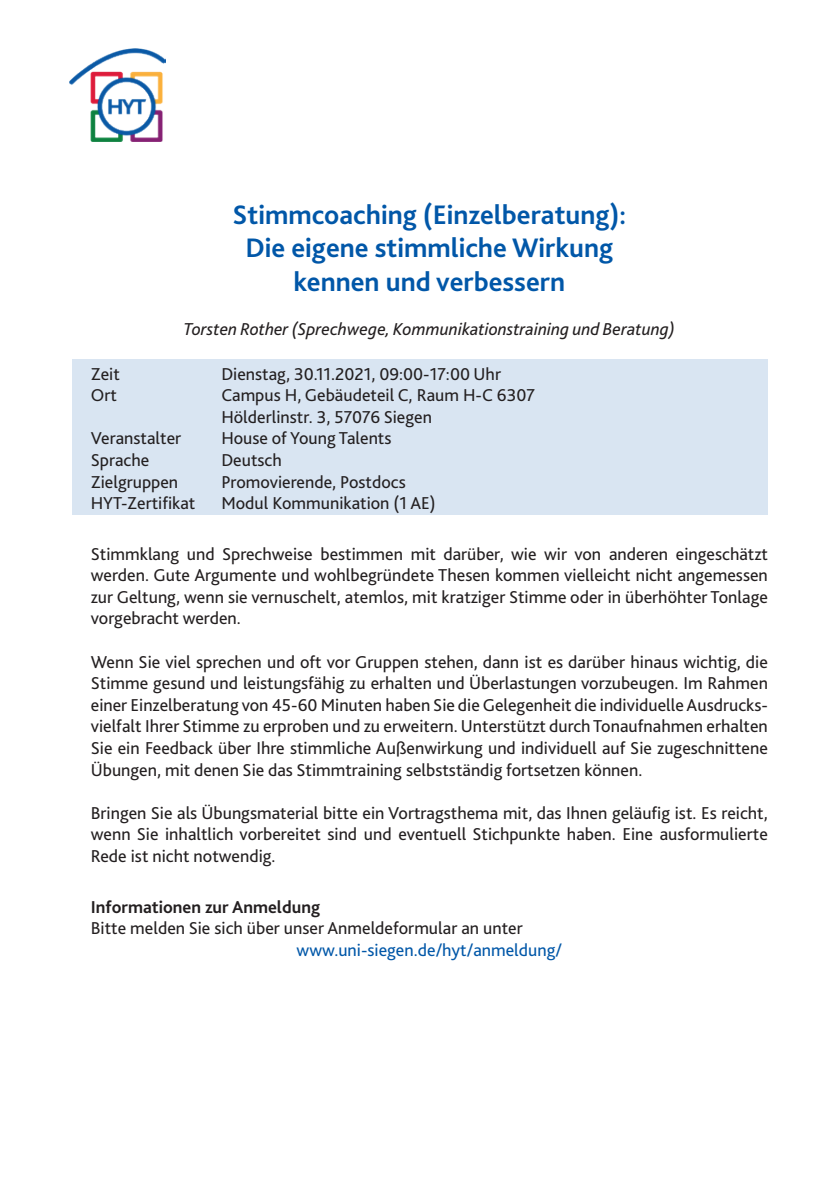
<style>
.page{position:relative;width:840px;height:1191px;background:#fff}
.page>*{position:absolute;margin:0;border:0;box-sizing:border-box;transform-origin:0 0}
.t1{font:700 28px/33.6px "Bliss 2";color:#0157a8;text-align:center}
.t2{font:18px/21.6px "Bliss 2";color:#231f20;text-align:justify}
.t3{font:italic 18px "Bliss 2";color:#231f20}
.t4{font:18px "Bliss 2";color:#0157a8}
.t5{font:700 18px "Bliss 2";color:#231f20}
</style>
<div class="page">
<img style="left:69px;top:48px;width:96px;height:94px">
<div style="left:72px;top:359px;width:695px;height:155px;background:#d9e5f2"></div>
<h1 class="t1" style="left:232px;top:197px;width:395px">Stimmcoaching (Einzelberatung):<br>Die eigene stimmliche Wirkung kennen und verbessern</h1>
<p class="t3" style="left:184px;top:318px;width:492px">Torsten Rother (Sprechwege, Kommunikationstraining und Beratung)</p>
<p class="t2" style="left:91px;top:362px;width:31px">Zeit</p>
<p class="t2" style="left:221px;top:362px;width:281px">Dienstag, 30.11.2021, 09:00-17:00 Uhr</p>
<p class="t2" style="left:91px;top:384px;width:28px">Ort</p>
<p class="t2" style="left:221px;top:384px;width:315px">Campus H, Gebäudeteil C, Raum H-C 6307<br>Hölderlinstr. 3, 57076 Siegen</p>
<p class="t2" style="left:91px;top:427px;width:92px">Veranstalter</p>
<p class="t2" style="left:221px;top:427px;width:171px">House of Young Talents</p>
<p class="t2" style="left:91px;top:449px;width:60px">Sprache</p>
<p class="t2" style="left:221px;top:449px;width:62px">Deutsch</p>
<p class="t2" style="left:91px;top:470px;width:89px">Zielgruppen</p>
<p class="t2" style="left:221px;top:470px;width:186px">Promovierende, Postdocs</p>
<p class="t2" style="left:91px;top:492px;width:106px">HYT-Zertifikat</p>
<p class="t2" style="left:221px;top:492px;width:216px">Modul Kommunikation (1 AE)</p>
<p class="t2" style="left:91px;top:542px;width:678px">Stimmklang und Sprechweise bestimmen mit darüber, wie wir von anderen eingeschätzt werden. Gute Argumente und wohlbegründete Thesen kommen vielleicht nicht angemessen zur Geltung, wenn sie vernuschelt, atemlos, mit kratziger Stimme oder in überhöhter Tonlage vorgebracht werden.</p>
<p class="t2" style="left:91px;top:650px;width:678px">Wenn Sie viel sprechen und oft vor Gruppen stehen, dann ist es darüber hinaus wichtig, die Stimme gesund und leistungsfähig zu erhalten und Überlastungen vorzubeugen. Im Rahmen einer Einzelberatung von 45-60 Minuten haben Sie die Gelegenheit die individuelle Ausdrucks&shy;vielfalt Ihrer Stimme zu erproben und zu erweitern. Unterstützt durch Tonaufnahmen erhalten Sie ein Feedback über Ihre stimmliche Außenwirkung und individuell auf Sie zugeschnittene Übungen, mit denen Sie das Stimmtraining selbstständig fortsetzen können.</p>
<p class="t2" style="left:91px;top:801px;width:678px">Bringen Sie als Übungsmaterial bitte ein Vortragsthema mit, das Ihnen geläufig ist. Es reicht, wenn Sie inhaltlich vorbereitet sind und eventuell Stichpunkte haben. Eine ausformulierte Rede ist nicht notwendig.</p>
<p class="t5" style="left:91px;top:895px;width:231px">Informationen zur Anmeldung</p>
<p class="t2" style="left:91px;top:917px;width:433px">Bitte melden Sie sich über unser Anmeldeformular an unter</p>
<p class="t4" style="left:296px;top:938px;width:267px">www.uni-siegen.de/hyt/anmeldung/</p>
</div>
